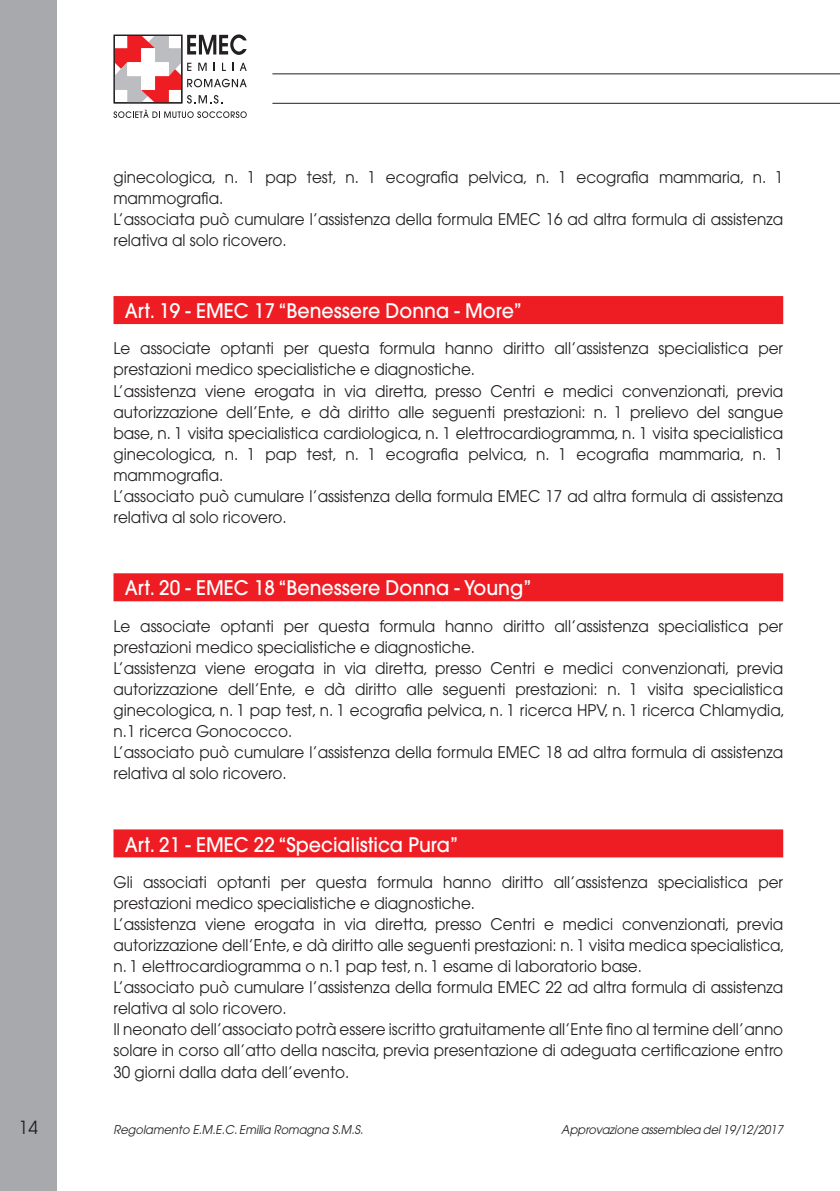
<style>
.page{position:relative;width:840px;height:1191px;background:#fff}
.page>*{position:absolute;margin:0;border:0;box-sizing:border-box;transform-origin:0 0}
.t1{font:500 20px "Avant Garde";color:#fff;scale:.95 1}
.t2{font:18px "Avant Garde";color:#231f20;scale:.95 1}
.t3{font:16px/21px "Avant Garde";color:#231f20;scale:.95 1}
.t4{font:italic 12px "Avant Garde";color:#231f20;scale:.95 1}
</style>
<div class="page">
<div style="left:0;top:0;width:57px;height:1191px;background:#a8a9ad"></div>
<hr style="left:272px;top:73px;width:567px;height:1px;background:#231f20">
<hr style="left:272px;top:103px;width:567px;height:1px;background:#231f20">
<svg style="left:113px;top:34px;width:133px;height:84px"></svg>
<div style="left:114px;top:35px;width:68px;height:68px;border:1px solid #231f20"></div>
<div style="left:113px;top:296px;width:669px;height:28px;background:#ee1d23"></div>
<div style="left:113px;top:573px;width:669px;height:28px;background:#ee1d23"></div>
<div style="left:113px;top:829px;width:669px;height:28px;background:#ee1d23"></div>
<p class="t3" style="left:113px;top:166px;width:706px">ginecologica, n. 1 pap test, n. 1 ecografia pelvica, n. 1 ecografia mammaria, n. 1 mammografia.<br>L’associata può cumulare l’assistenza della formula EMEC 16 ad altra formula di assistenza relativa al solo ricovero.</p>
<p class="t1" style="left:125px;top:298px;width:419px">Art. 19 - EMEC 17 “Benessere Donna - More”</p>
<p class="t3" style="left:113px;top:338px;width:706px">Le associate optanti per questa formula hanno diritto all’assistenza specialistica per prestazioni medico specialistiche e diagnostiche.<br>L’assistenza viene erogata in via diretta, presso Centri e medici convenzionati, previa autorizzazione dell’Ente, e dà diritto alle seguenti prestazioni: n. 1 prelievo del sangue base, n. 1 visita specialistica cardiologica, n. 1 elettrocardiogramma, n. 1 visita specialistica ginecologica, n. 1 pap test, n. 1 ecografia pelvica, n. 1 ecografia mammaria, n. 1 mammografia.<br>L’associato può cumulare l’assistenza della formula EMEC 17 ad altra formula di assistenza relativa al solo ricovero.</p>
<p class="t1" style="left:125px;top:576px;width:429px">Art. 20 - EMEC 18 “Benessere Donna - Young”</p>
<p class="t3" style="left:113px;top:615px;width:707px">Le associate optanti per questa formula hanno diritto all’assistenza specialistica per prestazioni medico specialistiche e diagnostiche.<br>L’assistenza viene erogata in via diretta, presso Centri e medici convenzionati, previa autorizzazione dell’Ente, e dà diritto alle seguenti prestazioni: n. 1 visita specialistica ginecologica, n. 1 pap test, n. 1 ecografia pelvica, n. 1 ricerca HPV, n. 1 ricerca Chlamydia, n.1 ricerca Gonococco.<br>L’associato può cumulare l’assistenza della formula EMEC 18 ad altra formula di assistenza relativa al solo ricovero.</p>
<p class="t1" style="left:125px;top:832px;width:352px">Art. 21 - EMEC 22 “Specialistica Pura”</p>
<p class="t3" style="left:113px;top:871px;width:707px">Gli associati optanti per questa formula hanno diritto all’assistenza specialistica per prestazioni medico specialistiche e diagnostiche.<br>L’assistenza viene erogata in via diretta, presso Centri e medici convenzionati, previa autorizzazione dell’Ente, e dà diritto alle seguenti prestazioni: n. 1 visita medica specialistica, n. 1 elettrocardiogramma o n.1 pap test, n. 1 esame di laboratorio base.<br>L’associato può cumulare l’assistenza della formula EMEC 22 ad altra formula di assistenza relativa al solo ricovero.<br>Il neonato dell’associato potrà essere iscritto gratuitamente all’Ente fino al termine dell’anno solare in corso all’atto della nascita, previa presentazione di adeguata certificazione entro 30 giorni dalla data dell’evento.</p>
<p class="t2" style="left:19px;top:1117px;width:21px">14</p>
<p class="t4" style="left:113px;top:1122px;width:264px">Regolamento E.M.E.C. Emilia Romagna S.M.S.</p>
<p class="t4" style="left:561px;top:1122px;width:235px">Approvazione assemblea del 19/12/2017</p>
</div>
